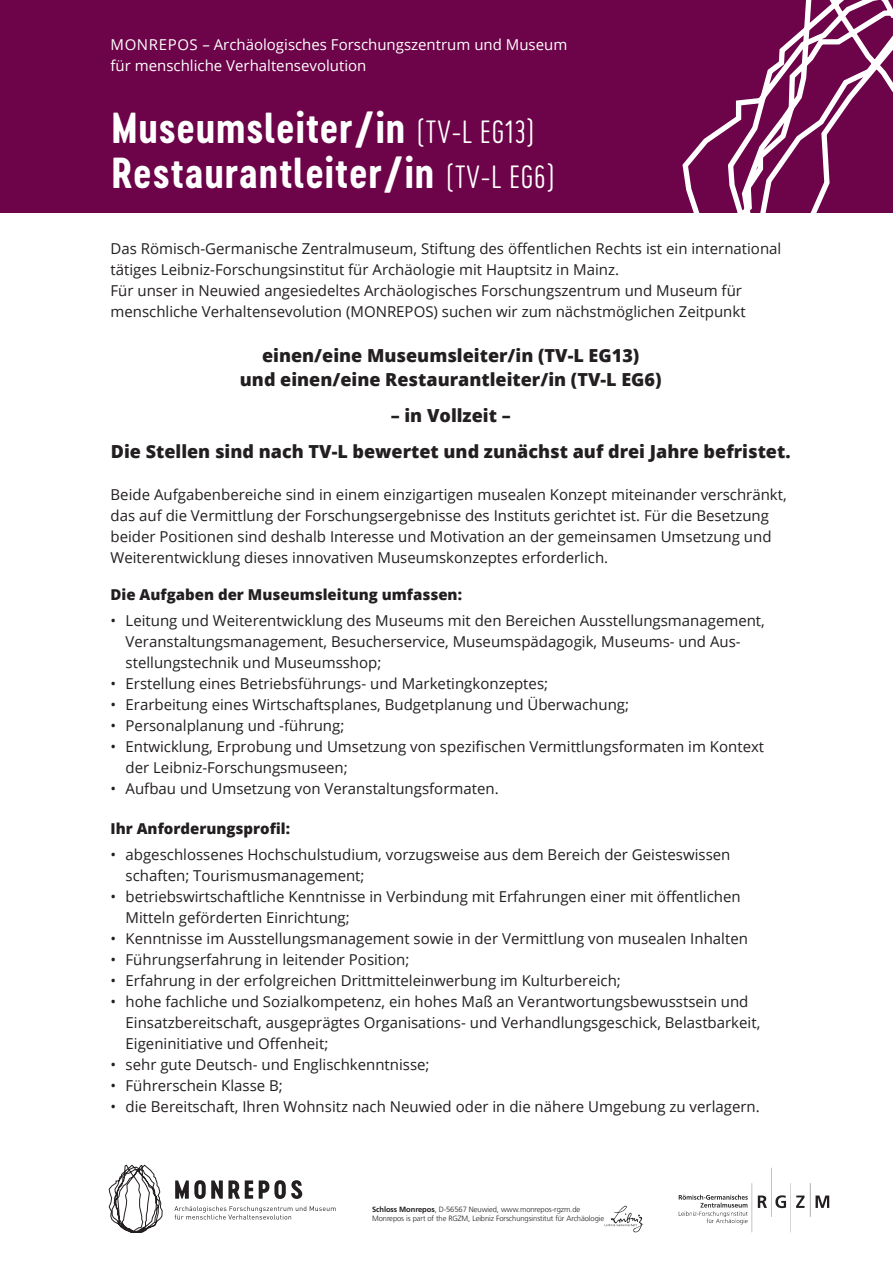
<style>
.page{position:relative;width:893px;height:1263px;background:#fff}
.page>*{position:absolute;margin:0;border:0;box-sizing:border-box;transform-origin:0 0}
.t1{font:40.5px/45px "Cervo Neue Bold Neue";letter-spacing:.02em;color:#fff}
.t2{font:800 18px/24px "Open Sans";color:#231f20;text-align:center}
.t3{font:15px/21px "Open Sans";color:#231f20}
.t4{font:15px/21px "Open Sans";color:#fff}
.t5{font:800 15px "Open Sans";color:#231f20}
.t6{font:300 7.5px/9.4px "Frutiger LT Com";letter-spacing:-.01em;color:#231f20}
.s1{font-family:"Cervo Neue Extra Light Neue";font-size:30px}
.s2{font-weight:700}
</style>
<div class="page">
<div style="left:0;top:0;width:893px;height:213px;background:#6d0348"></div>
<svg style="left:682px;top:0;width:211px;height:213px"></svg>
<img style="left:678px;top:1167px;width:152px;height:66px">
<img style="left:605px;top:1205px;width:38px;height:27px">
<svg style="left:174px;top:1206px;width:162px;height:13px"></svg>
<svg style="left:175px;top:1180px;width:78px;height:19px"></svg>
<svg style="left:259px;top:1180px;width:43px;height:19px"></svg>
<svg style="left:109px;top:1165px;width:54px;height:67px"></svg>
<p class="t4" style="left:111px;top:33px;width:458px">MONREPOS – Archäologisches Forschungszentrum und Museum für menschliche Verhaltensevolution</p>
<h1 class="t1" style="left:112px;top:105px;width:445px">Museumsleiter/in <span class="s1">(TV-L EG13)<br></span>Restaurantleiter/in <span class="s1">(TV-L EG6)</span></h1>
<p class="t3" style="left:111px;top:238px;width:672px">Das Römisch-Germanische Zentralmuseum, Stiftung des öffentlichen Rechts ist ein international tätiges Leibniz-Forschungsinstitut für Archäologie mit Hauptsitz in Mainz.<br>Für unser in Neuwied angesiedeltes Archäologisches Forschungszentrum und Museum für menschliche Verhaltensevolution (MONREPOS) suchen wir zum nächstmöglichen Zeitpunkt</p>
<p class="t2" style="left:240px;top:342px;width:423px">einen/eine Museumsleiter/in (TV-L EG13)<br>und einen/eine Restaurantleiter/in (TV-L EG6)</p>
<p class="t2" style="left:111px;top:396px;width:681px;line-height:36px">– in Vollzeit –<br>Die Stellen sind nach TV-L bewertet und zunächst auf drei Jahre befristet.</p>
<p class="t3" style="left:111px;top:484px;width:678px">Beide Aufgabenbereiche sind in einem einzigartigen musealen Konzept miteinander verschränkt, das auf die Vermittlung der Forschungsergebnisse des Instituts gerichtet ist. Für die Besetzung beider Positionen sind deshalb Interesse und Motivation an der gemeinsamen Umsetzung und Weiterentwicklung dieses innovativen Museumskonzeptes erforderlich.</p>
<p class="t5" style="left:111px;top:583px;width:353px">Die Aufgaben der Museumsleitung umfassen:</p>
<p class="t3" style="left:126px;top:610px;width:641px;text-indent:-15px">• Leitung und Weiterentwicklung des Museums mit den Bereichen Ausstellungsmanagement,<br>Veranstaltungsmanagement, Besucherservice, Museumspädagogik, Museums- und Aus&shy;stellungstechnik und Museumsshop;</p>
<p class="t3" style="left:111px;top:673px;width:439px">• Erstellung eines Betriebsführungs- und Marketingkonzeptes;</p>
<p class="t3" style="left:111px;top:694px;width:520px">• Erarbeitung eines Wirtschaftsplanes, Budgetplanung und Überwachung;</p>
<p class="t3" style="left:111px;top:715px;width:235px">• Personalplanung und -führung;</p>
<p class="t3" style="left:126px;top:736px;width:640px;text-indent:-15px">• Entwicklung, Erprobung und Umsetzung von spezifischen Vermittlungsformaten im Kontext der Leibniz-Forschungsmuseen;</p>
<p class="t3" style="left:111px;top:778px;width:390px">• Aufbau und Umsetzung von Veranstaltungsformaten.</p>
<p class="t5" style="left:111px;top:817px;width:181px">Ihr Anforderungsprofil:</p>
<p class="t3" style="left:126px;top:844px;width:606px;text-indent:-15px">• abgeschlossenes Hochschulstudium, vorzugsweise aus dem Bereich der Geisteswissen schaften; Tourismusmanagement;</p>
<p class="t3" style="left:126px;top:886px;width:617px;text-indent:-15px">• betriebswirtschaftliche Kenntnisse in Verbindung mit Erfahrungen einer mit öffentlichen<br>Mitteln geförderten Einrichtung;</p>
<p class="t3" style="left:111px;top:928px;width:639px">• Kenntnisse im Ausstellungsmanagement sowie in der Vermittlung von musealen Inhalten</p>
<p class="t3" style="left:111px;top:949px;width:300px">• Führungserfahrung in leitender Position;</p>
<p class="t3" style="left:111px;top:970px;width:512px">• Erfahrung in der erfolgreichen Drittmitteleinwerbung im Kulturbereich;</p>
<p class="t3" style="left:126px;top:991px;width:636px;text-indent:-15px">• hohe fachliche und Sozialkompetenz, ein hohes Maß an Verantwortungsbewusstsein und<br>Einsatzbereitschaft, ausgeprägtes Organisations- und Verhandlungsgeschick, Belastbarkeit,<br>Eigeninitiative und Offenheit;</p>
<p class="t3" style="left:111px;top:1054px;width:321px">• sehr gute Deutsch- und Englischkenntnisse;</p>
<p class="t3" style="left:111px;top:1075px;width:174px">• Führerschein Klasse B;</p>
<p class="t3" style="left:111px;top:1096px;width:651px">• die Bereitschaft, Ihren Wohnsitz nach Neuwied oder in die nähere Umgebung zu verlagern.</p>
<p class="t6" style="left:372px;top:1204px;width:234px"><span class="s2">Schloss Monrepos</span>, D-56567 Neuwied, www.monrepos-rgzm.de<br>Monrepos is part of the RGZM, Leibniz Forschungsinstitut für Archäologie</p>
</div>
